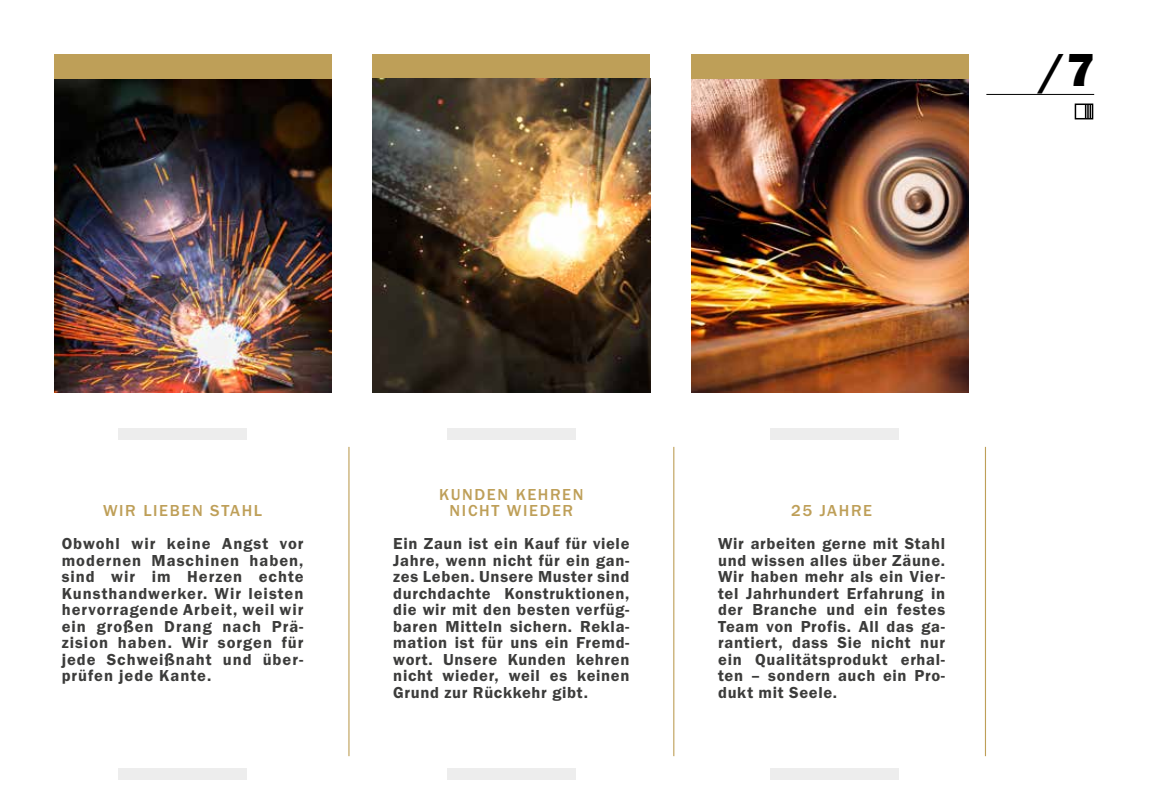
<style>
.page{position:relative;width:1149px;height:808px;background:#fff}
.page>*{position:absolute;margin:0;border:0;box-sizing:border-box;transform-origin:0 0}
.t1{font:48px "Franklin Gothic URW Hea";color:#000}
.t2{font:16.5px/16.5px "Franklin Gothic URW Dem";letter-spacing:.04em;color:#3c3c3b;text-align:justify}
.t3{font:500 16.5px/16.5px "Franklin Gothic URW";letter-spacing:.1em;color:#be9f58;text-align:center}
</style>
<div class="page">
<hr style="left:348px;top:447px;width:1px;height:309px;background:#be9f58">
<hr style="left:673px;top:447px;width:1px;height:309px;background:#be9f58">
<hr style="left:984px;top:447px;width:1px;height:309px;background:#be9f58">
<div style="left:54px;top:54px;width:277px;height:339px;background:#be9f58"></div>
<img style="left:54px;top:80px;width:277px;height:313px">
<div style="left:372px;top:54px;width:277px;height:339px;background:#be9f58"></div>
<img style="left:372px;top:78px;width:277px;height:315px">
<div style="left:691px;top:54px;width:277px;height:339px;background:#be9f58"></div>
<img style="left:691px;top:80px;width:277px;height:313px">
<div style="left:118px;top:769px;width:129px;height:11px;background:#ededed"></div>
<div style="left:447px;top:769px;width:128px;height:11px;background:#ededed"></div>
<div style="left:769px;top:769px;width:129px;height:11px;background:#ededed"></div>
<div style="left:118px;top:428px;width:129px;height:12px;background:#ededed"></div>
<div style="left:447px;top:428px;width:128px;height:12px;background:#ededed"></div>
<div style="left:769px;top:428px;width:129px;height:12px;background:#ededed"></div>
<hr style="left:986px;top:94px;width:107px;height:1px;background:#000">
<div style="left:1074px;top:104px;width:18px;height:15px;border:2px solid #000"></div>
<svg style="left:1084px;top:105px;width:6px;height:14px"></svg>
<h1 class="t1" style="left:1039px;top:39px;width:56px">/7</h1>
<p class="t3" style="left:103px;top:502px;width:160px">WIR LIEBEN STAHL</p>
<p class="t2" style="left:62px;top:535px;width:243px">Obwohl wir keine Angst vor modernen Maschinen haben, sind wir im Herzen echte Kunsthandwerker. Wir leisten hervorragende Arbeit, weil wir ein großen Drang nach Prä&shy;zision haben. Wir sorgen für jede Schweißnaht und über&shy;prüfen jede Kante.</p>
<p class="t3" style="left:439px;top:485px;width:146px">KUNDEN KEHREN<br>NICHT WIEDER</p>
<p class="t2" style="left:393px;top:535px;width:238px">Ein Zaun ist ein Kauf für viele Jahre, wenn nicht für ein gan&shy;zes Leben. Unsere Muster sind durchdachte Konstruktionen, die wir mit den besten verfüg&shy;baren Mitteln sichern. Rekla&shy;mation ist für uns ein Fremd&shy;wort. Unsere Kunden kehren nicht wieder, weil es keinen Grund zur Rückkehr gibt.</p>
<p class="t3" style="left:791px;top:502px;width:82px">25 JAHRE</p>
<p class="t2" style="left:718px;top:535px;width:228px">Wir arbeiten gerne mit Stahl und wissen alles über Zäune.<br>Wir haben mehr als ein Vier&shy;tel Jahrhundert Erfahrung in der Branche und ein festes Team von Profis. All das ga&shy;rantiert, dass Sie nicht nur ein Qualitätsprodukt erhal&shy;ten – sondern auch ein Pro&shy;dukt mit Seele.</p>
</div>
